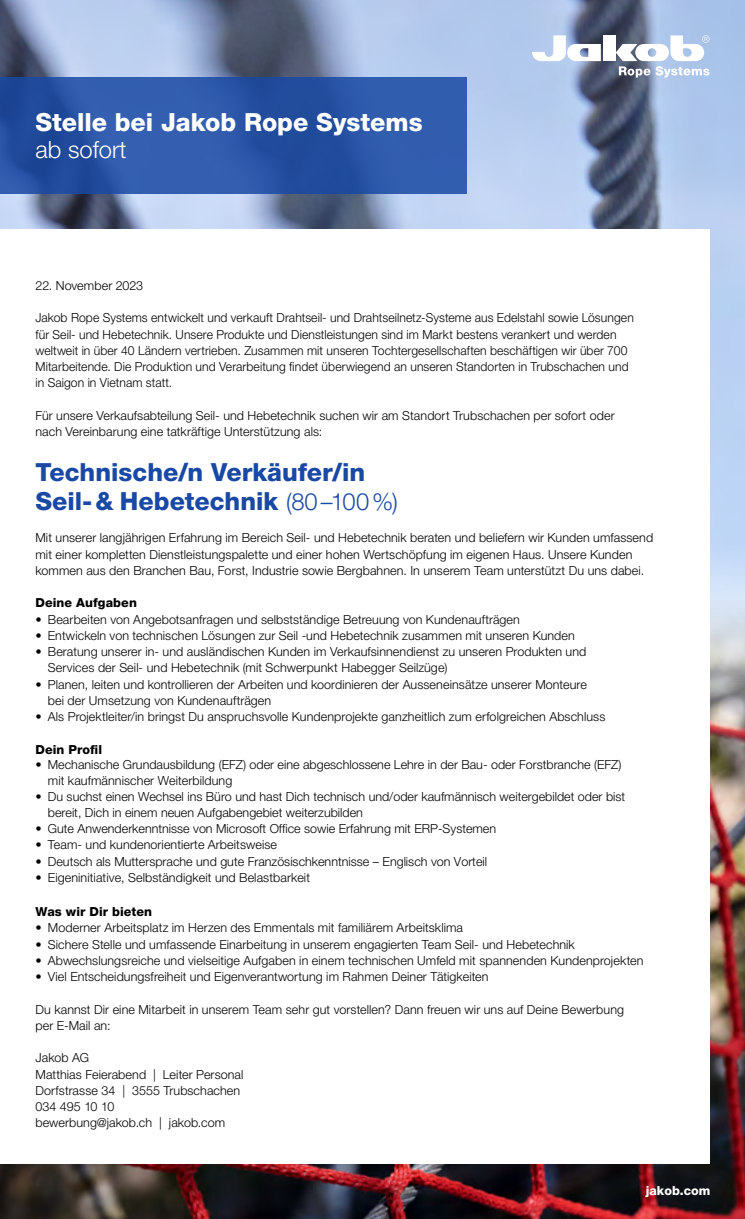
<style>
.page{position:relative;width:745px;height:1219px;background:#fff}
.page>*{position:absolute;margin:0;border:0;box-sizing:border-box;transform-origin:0 0}
.t1{font:800 25px/28.8px "Helvetica Neue LT Pro";color:#1949a4}
.t2{font:800 25px "Helvetica Neue LT Pro";color:#fff}
.t3{font:300 23.75px "Helvetica Neue LT Pro";color:#fff}
.t4{font:300 12.5px/16.2px "Helvetica Neue LT Pro";letter-spacing:.005em;color:#000}
.t5{font:800 12.5px "Helvetica Neue LT Pro";letter-spacing:.01em;color:#000}
.t6{font:800 12.5px "Helvetica Neue LT Pro";color:#fff}
.s1{font-weight:300;font-size:23.75px}
</style>
<div class="page">
<img style="left:0;top:678px;width:744px;height:541px">
<img style="left:0;top:0;width:744px;height:678px">
<div style="left:0;top:229px;width:709px;height:935px;background:#fff"></div>
<svg style="left:0;top:78px;width:466px;height:116px;background:#2a55a7"></svg>
<div style="left:602px;top:35px;width:13px;height:26px;background:#fff"></div>
<svg style="left:531px;top:35px;width:69px;height:26px"></svg>
<svg style="left:615px;top:35px;width:94px;height:43px"></svg>
<h1 class="t2" style="left:35px;top:107px;width:388px">Stelle bei Jakob Rope Systems</h1>
<h2 class="t3" style="left:35px;top:135px;width:93px">ab sofort</h2>
<p class="t4" style="left:35px;top:277px;width:109px">22. November 2023</p>
<p class="t4" style="left:35px;top:309px;width:599px">Jakob Rope Systems entwickelt und verkauft Drahtseil- und Drahtseilnetz-Systeme aus Edelstahl sowie Lösungen für Seil- und Hebetechnik. Unsere Produkte und Dienstleistungen sind im Markt bestens verankert und werden weltweit in über 40 Ländern vertrieben. Zusammen mit unseren Tochtergesellschaften beschäftigen wir über 700<br>Mitarbeitende. Die Produktion und Verarbeitung findet überwiegend an unseren Standorten in Trubschachen und in Saigon in Vietnam statt.</p>
<p class="t4" style="left:35px;top:407px;width:580px">Für unsere Verkaufsabteilung Seil- und Hebetechnik suchen wir am Standort Trubschachen per sofort oder nach Vereinbarung eine tatkräftige Unterstützung als:</p>
<h1 class="t1" style="left:35px;top:458px;width:363px">Technische/n Verkäufer/in<br>Seil-&amp; Hebetechnik <span class="s1">(80–100%)</span></h1>
<p class="t4" style="left:35px;top:529px;width:619px">Mit unserer langjährigen Erfahrung im Bereich Seil- und Hebetechnik beraten und beliefern wir Kunden umfassend mit einer kompletten Dienstleistungspalette und einer hohen Wertschöpfung im eigenen Haus. Unsere Kunden kommen aus den Branchen Bau, Forst, Industrie sowie Bergbahnen. In unserem Team unterstützt Du uns dabei.</p>
<p class="t5" style="left:35px;top:595px;width:103px">Deine Aufgaben</p>
<p class="t4" style="left:35px;top:611px;width:485px">• Bearbeiten von Angebotsanfragen und selbstständige Betreuung von Kundenaufträgen</p>
<p class="t4" style="left:35px;top:627px;width:540px">• Entwickeln von technischen Lösungen zur Seil -und Hebetechnik zusammen mit unseren Kunden</p>
<p class="t4" style="left:48px;top:643px;width:539px;text-indent:-12px">• Beratung unserer in- und ausländischen Kunden im Verkaufsinnendienst zu unseren Produkten und<br>Services der Seil- und Hebetechnik (mit Schwerpunkt Habegger Seilzüge)</p>
<p class="t4" style="left:48px;top:676px;width:540px;text-indent:-12px">• Planen, leiten und kontrollieren der Arbeiten und koordinieren der Ausseneinsätze unserer Monteure bei der Umsetzung von Kundenaufträgen</p>
<p class="t4" style="left:35px;top:708px;width:571px">• Als Projektleiter/in bringst Du anspruchsvolle Kundenprojekte ganzheitlich zum erfolgreichen Abschluss</p>
<p class="t5" style="left:35px;top:742px;width:68px">Dein Profil</p>
<p class="t4" style="left:48px;top:757px;width:574px;line-height:15.8px;text-indent:-12px">• Mechanische Grundausbildung (EFZ) oder eine abgeschlossene Lehre in der Bau- oder Forstbranche (EFZ) mit kaufmännischer Weiterbildung</p>
<p class="t4" style="left:48px;top:788px;width:578px;line-height:15.8px;text-indent:-12px">• Du suchst einen Wechsel ins Büro und hast Dich technisch und/oder kaufmännisch weitergebildet oder bist bereit, Dich in einem neuen Aufgabengebiet weiterzubilden</p>
<p class="t4" style="left:35px;top:820px;width:462px">• Gute Anwenderkenntnisse von Microsoft Office sowie Erfahrung mit ERP-Systemen</p>
<p class="t4" style="left:35px;top:836px;width:243px">• Team- und kundenorientierte Arbeitsweise</p>
<p class="t4" style="left:35px;top:853px;width:453px">• Deutsch als Muttersprache und gute Französischkenntnisse – Englisch von Vorteil</p>
<p class="t4" style="left:35px;top:869px;width:276px">• Eigeninitiative, Selbständigkeit und Belastbarkeit</p>
<p class="t5" style="left:35px;top:904px;width:118px">Was wir Dir bieten</p>
<p class="t4" style="left:35px;top:919px;width:429px">• Moderner Arbeitsplatz im Herzen des Emmentals mit familiärem Arbeitsklima</p>
<p class="t4" style="left:35px;top:936px;width:540px">• Sichere Stelle und umfassende Einarbeitung in unserem engagierten Team Seil- und Hebetechnik</p>
<p class="t4" style="left:35px;top:952px;width:609px">• Abwechslungsreiche und vielseitige Aufgaben in einem technischen Umfeld mit spannenden Kundenprojekten</p>
<p class="t4" style="left:35px;top:968px;width:454px">• Viel Entscheidungsfreiheit und Eigenverantwortung im Rahmen Deiner Tätigkeiten</p>
<p class="t4" style="left:35px;top:1001px;width:589px">Du kannst Dir eine Mitarbeit in unserem Team sehr gut vorstellen? Dann freuen wir uns auf Deine Bewerbung per E-Mail an:</p>
<p class="t4" style="left:35px;top:1049px;width:209px">Jakob AG<br>Matthias Feierabend | Leiter Personal<br>Dorfstrasse 34 | 3555 Trubschachen<br>034 495 10 10<br>bewerbung@jakob.ch | jakob.com</p>
<p class="t6" style="left:645px;top:1183px;width:66px">jakob.com</p>
</div>
